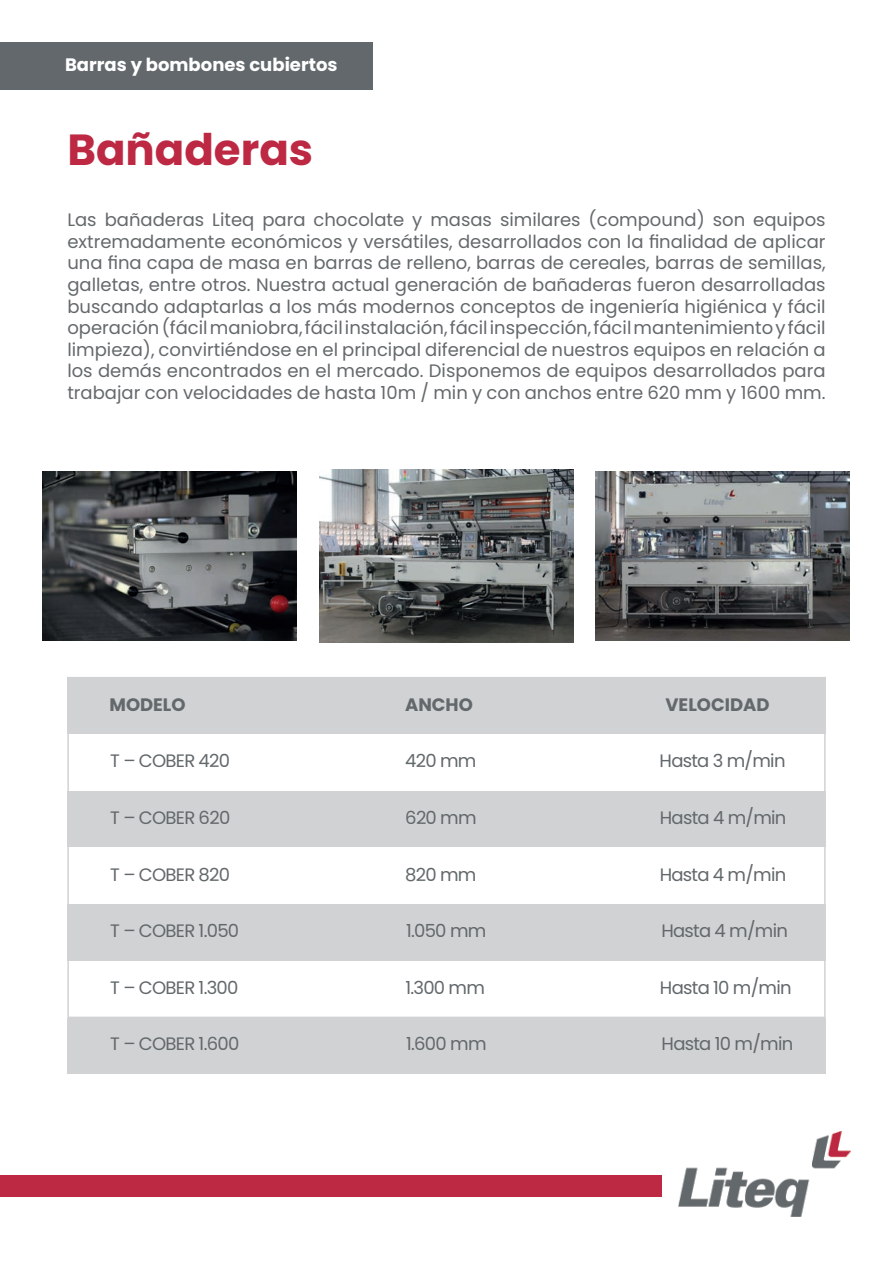
<style>
.page{position:relative;width:893px;height:1263px;background:#fff}
.page>*{position:absolute;margin:0;border:0;box-sizing:border-box;transform-origin:0 0}
.t1{font:700 43.5px "Poppins";color:#bd2842}
.t2{font:18px/21.6px "Poppins";color:#64696b;text-align:justify}
.t3{font:18px "Poppins";letter-spacing:-.04em;color:#62686b}
.t4{font:700 18px "Poppins";color:#fff}
.t5{font:700 18px "Poppins";color:#62686b}
</style>
<div class="page">
<div style="left:67px;top:678px;width:759px;height:56px;background:#d1d2d4"></div>
<div style="left:67px;top:791px;width:759px;height:56px;background:#d1d2d4"></div>
<div style="left:67px;top:904px;width:759px;height:57px;background:#d1d2d4"></div>
<div style="left:67px;top:1017px;width:759px;height:57px;background:#d1d2d4"></div>
<img style="left:43px;top:471px;width:254px;height:170px">
<img style="left:319px;top:469px;width:255px;height:173px">
<img style="left:596px;top:471px;width:253px;height:170px">
<img style="left:678px;top:1131px;width:172px;height:85px">
<div style="left:0;top:1176px;width:661px;height:21px;background:#bd2842"></div>
<div style="left:0;top:43px;width:372px;height:47px;background:#62686b"></div>
<div style="left:67px;top:677px;width:759px;height:341px;border:2px solid #d1d2d4"></div>
<p class="t4" style="left:65px;top:54px;width:274px">Barras y bombones cubiertos</p>
<h1 class="t1" style="left:67px;top:124px;width:247px">Bañaderas</h1>
<p class="t2" style="left:67px;top:209px;width:760px">Las bañaderas Liteq para chocolate y masas similares (compound) son equipos extremadamente económicos y versátiles, desarrollados con la finalidad de aplicar una fina capa de masa en barras de relleno, barras de cereales, barras de semillas, galletas, entre otros. Nuestra actual generación de bañaderas fueron desarrolladas buscando adaptarlas a los más modernos conceptos de ingeniería higiénica y fácil operación (fácil maniobra, fácil instalación, fácil inspección, fácil mantenimiento y fácil limpieza), convirtiéndose en el principal diferencial de nuestros equipos en relación a los demás encontrados en el mercado. Disponemos de equipos desarrollados para trabajar con velocidades de hasta 10m / min y con anchos entre 620 mm y 1600 mm.</p>
<p class="t5" style="left:109px;top:694px;width:78px">MODELO</p>
<p class="t5" style="left:405px;top:694px;width:69px">ANCHO</p>
<p class="t5" style="left:665px;top:694px;width:106px">VELOCIDAD</p>
<p class="t3" style="left:110px;top:751px;width:121px">T – COBER 420</p>
<p class="t3" style="left:405px;top:751px;width:73px">420 mm</p>
<p class="t3" style="left:660px;top:751px;width:127px">Hasta 3 m/min</p>
<p class="t3" style="left:110px;top:807px;width:122px">T – COBER 620</p>
<p class="t3" style="left:405px;top:807px;width:73px">620 mm</p>
<p class="t3" style="left:660px;top:807px;width:128px">Hasta 4 m/min</p>
<p class="t3" style="left:110px;top:864px;width:121px">T – COBER 820</p>
<p class="t3" style="left:405px;top:864px;width:73px">820 mm</p>
<p class="t3" style="left:660px;top:864px;width:128px">Hasta 4 m/min</p>
<p class="t3" style="left:110px;top:920px;width:130px">T – COBER 1.050</p>
<p class="t3" style="left:406px;top:920px;width:82px">1.050 mm</p>
<p class="t3" style="left:661px;top:920px;width:128px">Hasta 4 m/min</p>
<p class="t3" style="left:110px;top:977px;width:130px">T – COBER 1.300</p>
<p class="t3" style="left:405px;top:977px;width:81px">1.300 mm</p>
<p class="t3" style="left:660px;top:977px;width:133px">Hasta 10 m/min</p>
<p class="t3" style="left:110px;top:1034px;width:131px">T – COBER 1.600</p>
<p class="t3" style="left:406px;top:1034px;width:82px">1.600 mm</p>
<p class="t3" style="left:662px;top:1034px;width:133px">Hasta 10 m/min</p>
</div>
